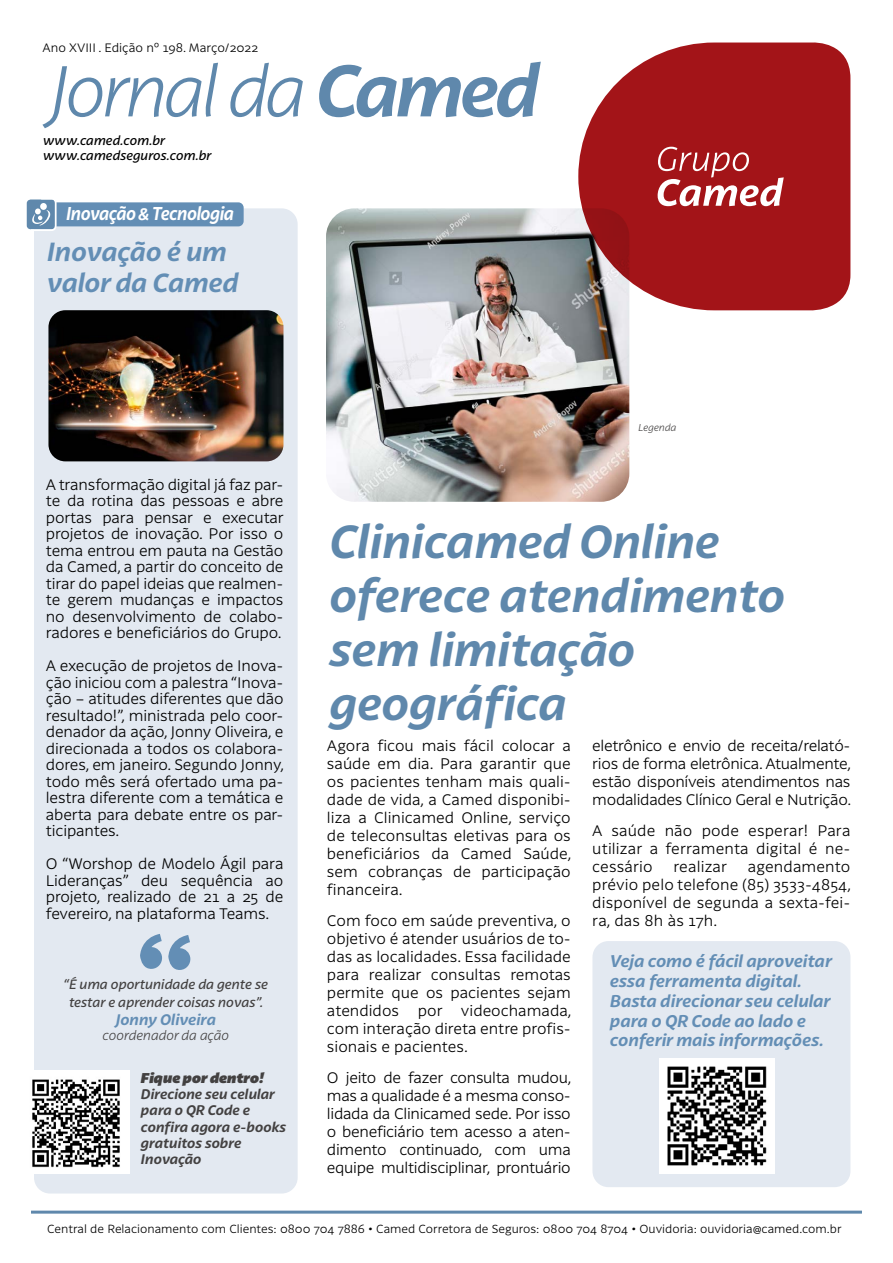
<style>
.page{position:relative;width:893px;height:1263px;background:#fff}
.page>*{position:absolute;margin:0;border:0;box-sizing:border-box;transform-origin:0 0}
.t1{font:italic 700 45px/54px "Latina Essential";letter-spacing:-.005em;color:#5f88ac}
.t2{font:italic 700 25.5px/30.6px "Latina Essential";letter-spacing:-.005em;color:#638eb5}
.t3{font:italic 700 18.15px "Latina Essential";letter-spacing:-.025em;color:#fff;scale:.89 1}
.t4{font:italic 700 16.5px/19.8px "Latina Essential";letter-spacing:-.005em;color:#638eb5}
.t5{font:300 15px/18px "Latina Essential";letter-spacing:-.01em;color:#000;text-align:justify}
.t6{font:300 15px "Latina Essential";letter-spacing:.01em;color:#000}
.t7{font:italic 700 14.85px "Latina Essential";color:#638eb5}
.t8{font:italic 700 13.5px/16.2px "Latina Essential";letter-spacing:-.005em;color:#434141}
.t9{font:italic 800 13.5px "Latina Essential";color:#434141}
.t10{font:italic 500 13.2px/18.1px "Latina Essential";color:#434141;text-align:center}
.t11{font:italic 300 13.2px "Latina Essential";letter-spacing:-.015em;color:#434141}
.t12{font:italic 500 12.75px/15.3px "Latina Essential";color:#000}
.t13{font:300 12px "Latina Essential";color:#000}
.t14{font:300 11.55px "Latina Essential";color:#000}
.t15{font:italic 300 9.9px "Latina Essential";letter-spacing:-.015em;color:#434141}
.s1{font-family:"Calibri"}
</style>
<div class="page">
<div style="left:34px;top:208px;width:264px;height:985px;background:#e3e9f1;border-radius:16px"></div>
<div style="left:592px;top:941px;width:258px;height:246px;background:#e3e9f1;border-radius:16px"></div>
<svg style="left:43px;top:63px;width:175px;height:65px"></svg>
<svg style="left:230px;top:63px;width:73px;height:54px"></svg>
<svg style="left:319px;top:62px;width:222px;height:55px"></svg>
<img style="left:326px;top:208px;width:303px;height:294px">
<img style="left:660px;top:1058px;width:115px;height:116px">
<hr style="left:31px;top:1210px;width:831px;height:3px;background:#5f88ac">
<img style="left:48px;top:310px;width:235px;height:151px">
<div style="left:46px;top:202px;width:198px;height:24px;background:#638eb5;border-radius:5px"></div>
<svg style="left:27px;top:199px;width:30px;height:32px"></svg>
<svg style="left:140px;top:934px;width:51px;height:36px"></svg>
<svg style="left:578px;top:42px;width:272px;height:269px;background:#aa3033"></svg>
<svg style="left:658px;top:147px;width:126px;height:59px"></svg>
<img style="left:32px;top:1070px;width:98px;height:104px">
<p class="t13" style="left:43px;top:41px;width:217px">Ano XVIII . Edição nº 198. Março/2022</p>
<p class="t12" style="left:43px;top:133px;width:170px">www.camed.com.br www.camedseguros.com.br</p>
<p class="t3" style="left:65px;top:203px;width:190px">Inovação <span class="s1">&amp;</span> Tecnologia</p>
<h2 class="t2" style="left:46px;top:237px;width:193px">Inovação é um valor da Camed</h2>
<p class="t5" style="left:46px;top:476px;width:239px;line-height:16.5px">A transformação digital já faz par&shy;te da rotina das pessoas e abre portas para pensar e executar projetos de inovação. Por isso o tema entrou em pauta na Gestão da Camed, a partir do conceito de tirar do papel ideias que realmen&shy;te gerem mudanças e impactos no desenvolvimento de colabo&shy;radores e beneficiários do Grupo.</p>
<p class="t5" style="left:46px;top:658px;width:240px;line-height:16.5px">A execução de projetos de Inova&shy;ção iniciou com a palestra “Inova&shy;ção – atitudes diferentes que dão resultado!”, ministrada pelo coor&shy;denador da ação, Jonny Oliveira, e direcionada a todos os colabora&shy;dores, em janeiro. Segundo Jonny, todo mês será ofertado uma pa&shy;lestra diferente com a temática e aberta para debate entre os par&shy;ticipantes.</p>
<p class="t5" style="left:46px;top:856px;width:239px;line-height:16.5px">O “Worshop de Modelo Ágil para Lideranças” deu sequência ao projeto, realizado de 21 a 25 de fevereiro, na plataforma Teams.</p>
<p class="t10" style="left:63px;top:975px;width:206px">“É uma oportunidade da gente se testar e aprender coisas novas”.</p>
<p class="t7" style="left:115px;top:1010px;width:102px">Jonny Oliveira</p>
<p class="t11" style="left:102px;top:1028px;width:128px">coordenador da ação</p>
<p class="t9" style="left:140px;top:1069px;width:124px">Fique por dentro!</p>
<p class="t8" style="left:140px;top:1086px;width:147px">Direcione seu celular para o QR Code e confira agora e-books gratuitos sobre<br>Inovação</p>
<p class="t15" style="left:638px;top:421px;width:40px">Legenda</p>
<h1 class="t1" style="left:328px;top:514px;width:457px">Clinicamed Online oferece atendimento sem limitação geográfica</h1>
<p class="t5" style="left:327px;top:737px;width:246px">Agora ficou mais fácil colocar a saúde em dia. Para garantir que os pacientes tenham mais quali&shy;dade de vida, a Camed disponibi&shy;liza a Clinicamed Online, serviço de teleconsultas eletivas para os beneficiários da Camed Saúde, sem cobranças de participação financeira.</p>
<p class="t5" style="left:327px;top:912px;width:245px">Com foco em saúde preventiva, o objetivo é atender usuários de to&shy;das as localidades. Essa facilidade para realizar consultas remotas permite que os pacientes sejam atendidos</p>
<p class="t5" style="left:327px;top:1002px;width:246px;text-indent:91px">por videochamada, com interação direta entre profis&shy;sionais e pacientes.</p>
<p class="t5" style="left:327px;top:1068px;width:246px">O jeito de fazer consulta mudou, mas a qualidade é a mesma conso&shy;lidada da Clinicamed sede. Por isso o beneficiário tem acesso a aten&shy;dimento continuado, com uma equipe multidisciplinar, prontuário</p>
<p class="t5" style="left:592px;top:737px;width:260px">eletrônico e envio de receita/relató&shy;rios de forma eletrônica. Atualmente, estão disponíveis atendimentos nas modalidades Clínico Geral e Nutrição.</p>
<p class="t5" style="left:592px;top:822px;width:260px">A saúde não pode esperar! Para utilizar a ferramenta digital é ne&shy;cessário</p>
<p class="t5" style="left:592px;top:858px;width:260px;text-indent:155px">agendamento prévio pelo telefone (85) 3533-4854, disponível de segunda a sexta-fei&shy;ra, das 8h às 17h.</p>
<p class="t4" style="left:609px;top:951px;width:224px">Veja como é fácil aproveitar essa ferramenta digital.<br>Basta direcionar seu celular para o QR Code ao lado e conferir mais informações.</p>
<p class="t6" style="left:674px;top:858px;width:55px">realizar</p>
<p class="t14" style="left:47px;top:1223px;width:796px">Central de Relacionamento com Clientes: 0800 704 7886 • Camed Corretora de Seguros: 0800 704 8704 • Ouvidoria: ouvidoria@camed.com.br</p>
</div>
